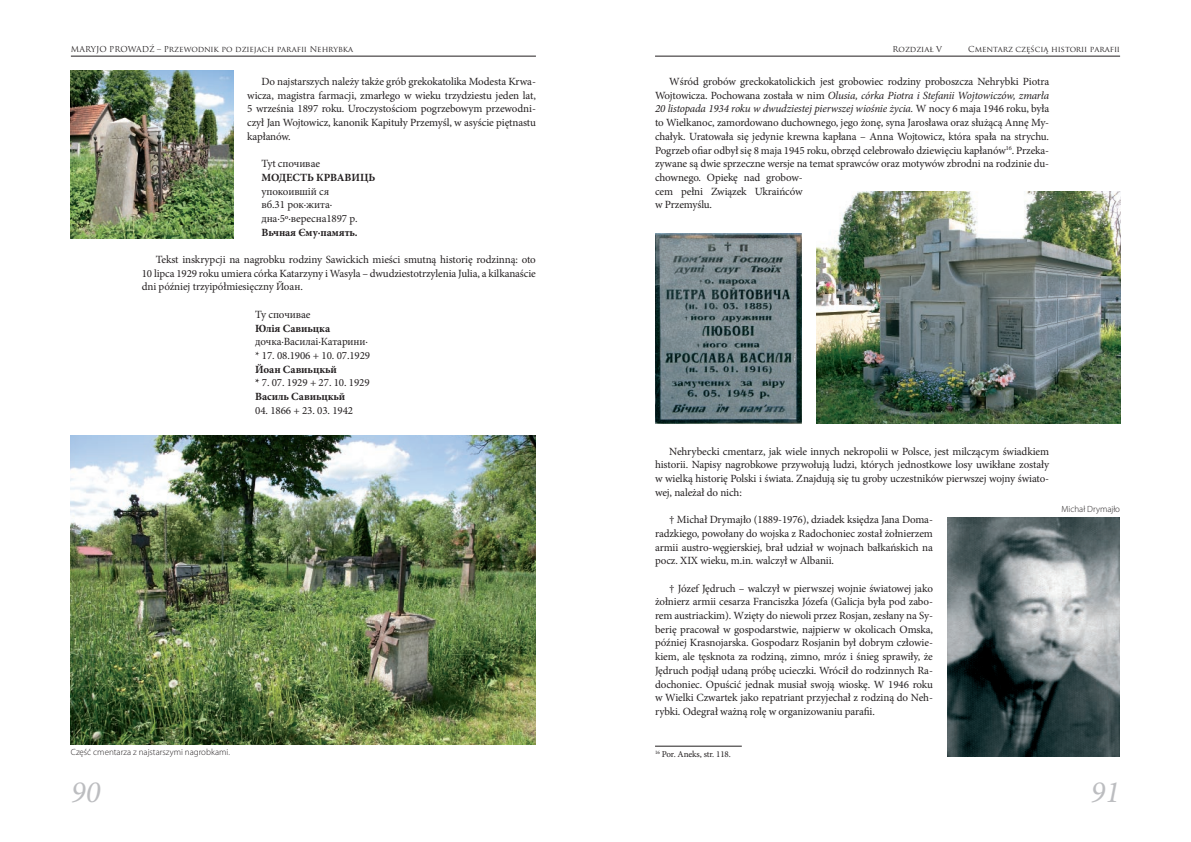
<style>
.page{position:relative;width:1191px;height:842px;background:#fff}
.page>*{position:absolute;margin:0;border:0;box-sizing:border-box;transform-origin:0 0}
.t1{font:italic 31px "Minion Pro";color:#bcbdc0}
.t2{font:11px/13.7px "Minion Pro";letter-spacing:-.01em;color:#231f20;text-align:justify}
.t3{font:700 11px/13.7px "Minion Pro";letter-spacing:-.01em;color:#231f20}
.t4{font:300 9px "Myriad Pro";color:#231f20}
.t5{font:9px "Minion Pro";letter-spacing:-.015em;color:#231f20}
.t6{font:8px "Trajan Pro";color:#231f20}
.s1{font-weight:400}
.s2{font-style:italic}
</style>
<div class="page">
<hr style="left:71px;top:56px;width:465px;height:1px;background:#231f20">
<hr style="left:655px;top:56px;width:465px;height:1px;background:#231f20">
<img style="left:71px;top:436px;width:464px;height:308px">
<hr style="left:655px;top:746px;width:87px;height:1px;background:#231f20">
<img style="left:817px;top:192px;width:303px;height:232px">
<img style="left:655px;top:233px;width:146px;height:190px">
<img style="left:947px;top:517px;width:172px;height:240px">
<img style="left:71px;top:71px;width:162px;height:167px">
<p class="t6" style="left:71px;top:44px;width:284px">MARYJO PROWADŹ – Przewodnik po dziejach parafii Nehrybka</p>
<p class="t2" style="left:247px;top:75px;width:290px;text-indent:14px">Do najstarszych należy także grób grekokatolika Modesta Krwa&shy;wicza, magistra farmacji, zmarłego w wieku trzydziestu jeden lat, 5 września 1897 roku. Uroczystościom pogrzebowym przewodni&shy;czył Jan Wojtowicz, kanonik Kapituły Przemyśl, w asyście piętnastu kapłanów.</p>
<p class="t2" style="left:261px;top:157px;width:60px">Туt спочивае</p>
<p class="t3" style="left:261px;top:170px;width:115px">МОДЕСТЬ КРВАВИЦЬ</p>
<p class="t2" style="left:261px;top:184px;width:98px;text-align:left">упокоившій ся<br>вб.31 рок∙жита∙ дна∙5º∙вересна1897 р.</p>
<p class="t3" style="left:261px;top:225px;width:98px">Вьчная Єму∙память.</p>
<p class="t2" style="left:142px;top:253px;width:396px;text-indent:14px">Tekst inskrypcji na nagrobku rodziny Sawickich mieści smutną historię rodzinną: oto 10 lipca 1929 roku umiera córka Katarzyny i Wasyla – dwudziestotrzylenia Julia, a kilkanaście dni później trzyipółmiesięczny Йоан.</p>
<p class="t2" style="left:255px;top:307px;width:57px">Ту спочивае</p>
<p class="t3" style="left:255px;top:321px;width:76px">Юлія Савиьцка</p>
<p class="t2" style="left:255px;top:335px;width:116px">дочка∙Василаі∙Катарини∙ * 17. 08.1906 + 10. 07.1929</p>
<p class="t3" style="left:255px;top:362px;width:116px">Йоан Савиьцкьй<br>* <span class="s1">7. 07. 1929 + 27. 10. 1929<br></span>Василь Савиьцкьй</p>
<p class="t2" style="left:255px;top:403px;width:99px">04. 1866 + 23. 03. 1942</p>
<p class="t6" style="left:892px;top:44px;width:51px">Rozdział V</p>
<p class="t6" style="left:968px;top:44px;width:153px">Cmentarz częścią historii parafii</p>
<p class="t2" style="left:655px;top:75px;width:396px;text-align:left;text-indent:14px">Wśród grobów grec--kokatolickich jest gro-bowiec rodziny pro-bosz-cza Nehrybki Piotra Woj-towicza. Pochowana została w nim <span class="s2">Olusia, córka Piotra i Ste-fanii Wojtowiczów, zmar-ła 20 listopada 1934 roku w dwu-dziestej pierwszej wiośnie życia.</span> W nocy 6 maja 1946 roku, była to Wielkanoc, zamordowano duchownego, jego żonę, syna Jarosława oraz słu-żącą Annę My&shy;chałyk. Uratowała się jedynie krewna kapłana – Anna Wojtowicz, która spała na strychu.<br>Pogrzeb ofiar odbył się 8 maja 1945 roku, obrzęd celebrowało dziewięciu kapłanów<sup>16</sup>. Przeka&shy;zywane są dwie sprzeczne wersje na temat sprawców oraz motywów zbrodni na rodzinie du&shy;chownego. Opiekę nad grobow-<br>cem pełni Związek Ukraińców<br>w Przemyślu.</p>
<p class="t2" style="left:655px;top:444px;width:396px;text-indent:14px">Nehrybecki cmentarz, jak wiele innych nekropolii w Polsce, jest milczącym świadkiem historii. Napisy nagrobkowe przywołują ludzi, których jednostkowe losy uwikłane zostały w wielką historię Polski i świata. Znajdują się tu groby uczestników pierwszej wojny świato&shy;wej, należał do nich:</p>
<p class="t2" style="left:655px;top:513px;width:279px;text-indent:14px">† Michał Drymajło (1889-1976), dziadek księdza Jana Doma&shy;radzkiego, powołany do wojska z Radochoniec został żołnierzem armii austro-węgierskiej, brał udział w wojnach bałkańskich na pocz. XIX wieku, m.in. walczył w Albanii.</p>
<p class="t2" style="left:655px;top:581px;width:279px;text-indent:14px">† Józef Jędruch – walczył w pierwszej wojnie światowej jako żołnierz armii cesarza Franciszka Józefa (Galicja była pod zabo&shy;rem austriackim). Wzięty do niewoli przez Rosjan, zesłany na Sy&shy;berię pracował w gospodarstwie, najpierw w okolicach Omska, później Krasnojarska. Gospodarz Rosjanin był dobrym człowie&shy;kiem, ale tęsknota za rodziną, zimno, mróz i śnieg sprawiły, że Jędruch podjął udaną próbę ucieczki. Wrócił do rodzinnych Ra&shy;dochoniec. Opuścić jednak musiał swoją wioskę. W 1946 roku w Wielki Czwartek jako repatriant przyjechał z rodziną do Neh&shy;rybki. Odegrał ważną rolę w organizowaniu parafii.</p>
<p class="t4" style="left:1061px;top:503px;width:60px">Michał Drymajło</p>
<p class="t4" style="left:71px;top:747px;width:161px">Część cmentarza z najstarszymi nagrobkami.</p>
<p class="t5" style="left:655px;top:748px;width:77px"><sup>16</sup> Por. Aneks, str. 118.</p>
<h1 class="t1" style="left:71px;top:771px;width:31px">90</h1>
<h1 class="t1" style="left:1090px;top:771px;width:31px">91</h1>
</div>
